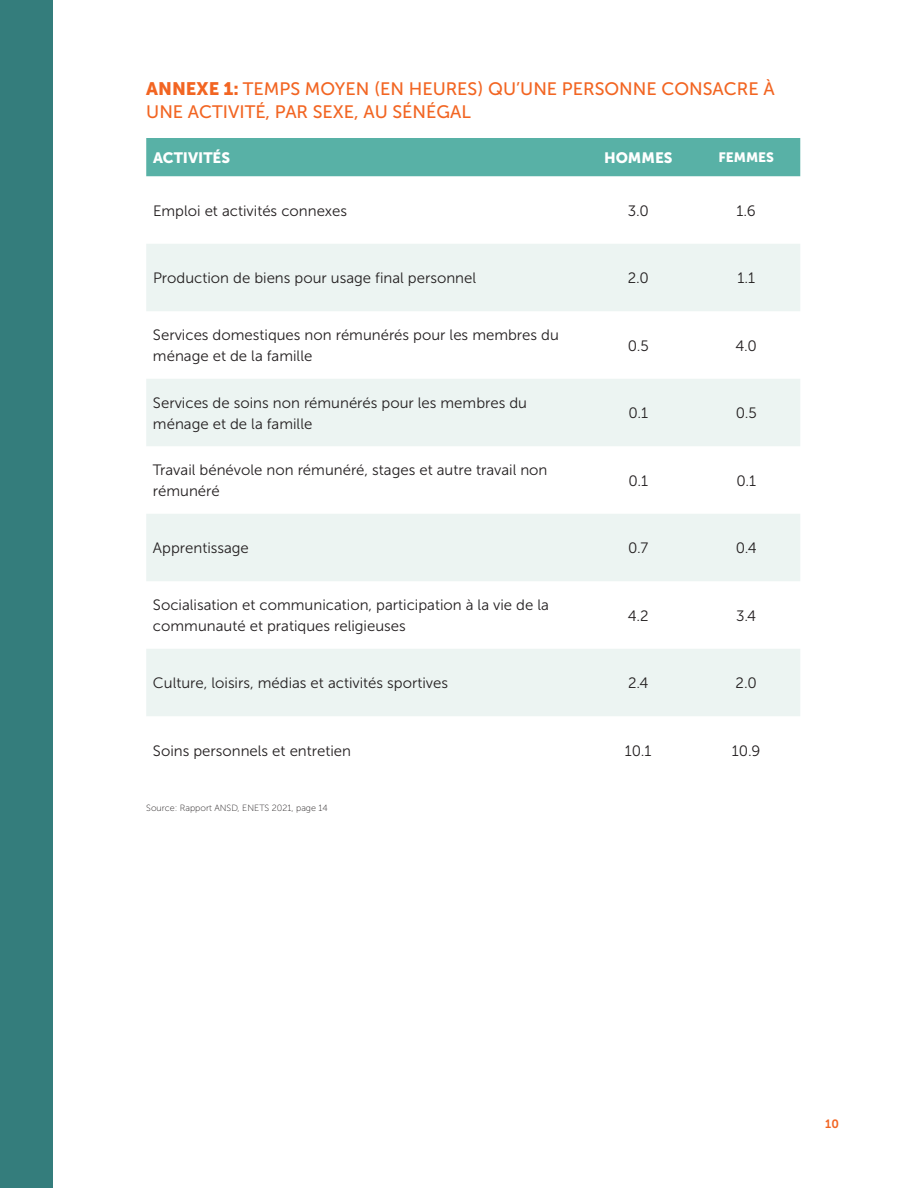
<style>
.page{position:relative;width:918px;height:1188px;background:#fff}
.page>*{position:absolute;margin:0;border:0;box-sizing:border-box;transform-origin:0 0}
.t1{font:18px/24px "Museo Sans 500";color:#f26522}
.t2{font:15px/21px "Museo Sans 300";color:#231f20}
.t3{font:15px "Museo Sans 900";color:#fff}
.t4{font:13.5px "Museo Sans 900";color:#fff}
.t5{font:12px "Museo Sans 700";color:#f26522}
.t6{font:9px "Museo Sans 100";color:#231f20}
.s1{font-family:"Museo Sans 900"}
</style>
<div class="page">
<div style="left:146px;top:138px;width:654px;height:38px;background:#58b1a6"></div>
<svg style="left:146px;top:244px;width:654px;height:472px;fill:#ecf4f2"></svg>
<div style="left:0;top:0;width:52px;height:1188px;background:#347d7c"></div>
<p class="t1" style="left:146px;top:76px;width:630px"><span class="s1">ANNEXE 1:</span> TEMPS MOYEN (EN HEURES) QU’UNE PERSONNE CONSACRE À<br>UNE ACTIVITÉ, PAR SEXE, AU SÉNÉGAL</p>
<p class="t3" style="left:153px;top:149px;width:79px">ACTIVITÉS</p>
<p class="t3" style="left:604px;top:149px;width:70px">HOMMES</p>
<p class="t4" style="left:719px;top:149px;width:57px">FEMMES</p>
<p class="t2" style="left:153px;top:200px;width:196px">Emploi et activités connexes</p>
<p class="t2" style="left:628px;top:200px;width:22px">3.0</p>
<p class="t2" style="left:737px;top:200px;width:21px">1.6</p>
<p class="t2" style="left:153px;top:268px;width:325px">Production de biens pour usage final personnel</p>
<p class="t2" style="left:628px;top:268px;width:23px">2.0</p>
<p class="t2" style="left:737px;top:268px;width:19px">1.1</p>
<p class="t2" style="left:153px;top:325px;width:407px">Services domestiques non rémunérés pour les membres du ménage et de la famille</p>
<p class="t2" style="left:628px;top:335px;width:23px">0.5</p>
<p class="t2" style="left:736px;top:335px;width:23px">4.0</p>
<p class="t2" style="left:153px;top:392px;width:376px">Services de soins non rémunérés pour les membres du ménage et de la famille</p>
<p class="t2" style="left:628px;top:403px;width:21px">0.1</p>
<p class="t2" style="left:736px;top:403px;width:23px">0.5</p>
<p class="t2" style="left:153px;top:460px;width:396px">Travail bénévole non rémunéré, stages et autre travail non rémunéré</p>
<p class="t2" style="left:628px;top:470px;width:21px">0.1</p>
<p class="t2" style="left:736px;top:470px;width:21px">0.1</p>
<p class="t2" style="left:153px;top:538px;width:97px">Apprentissage</p>
<p class="t2" style="left:628px;top:538px;width:22px">0.7</p>
<p class="t2" style="left:736px;top:538px;width:22px">0.4</p>
<p class="t2" style="left:153px;top:595px;width:397px">Socialisation et communication, participation à la vie de la communauté et pratiques religieuses</p>
<p class="t2" style="left:628px;top:605px;width:22px">4.2</p>
<p class="t2" style="left:736px;top:605px;width:21px">3.4</p>
<p class="t2" style="left:153px;top:673px;width:297px">Culture, loisirs, médias et activités sportives</p>
<p class="t2" style="left:628px;top:673px;width:22px">2.4</p>
<p class="t2" style="left:736px;top:673px;width:23px">2.0</p>
<p class="t2" style="left:153px;top:740px;width:200px">Soins personnels et entretien</p>
<p class="t2" style="left:625px;top:740px;width:28px">10.1</p>
<p class="t2" style="left:732px;top:740px;width:30px">10.9</p>
<p class="t6" style="left:146px;top:803px;width:183px">Source: Rapport ANSD, ENETS 2021, page 14</p>
<p class="t5" style="left:825px;top:1117px;width:15px">10</p>
</div>
